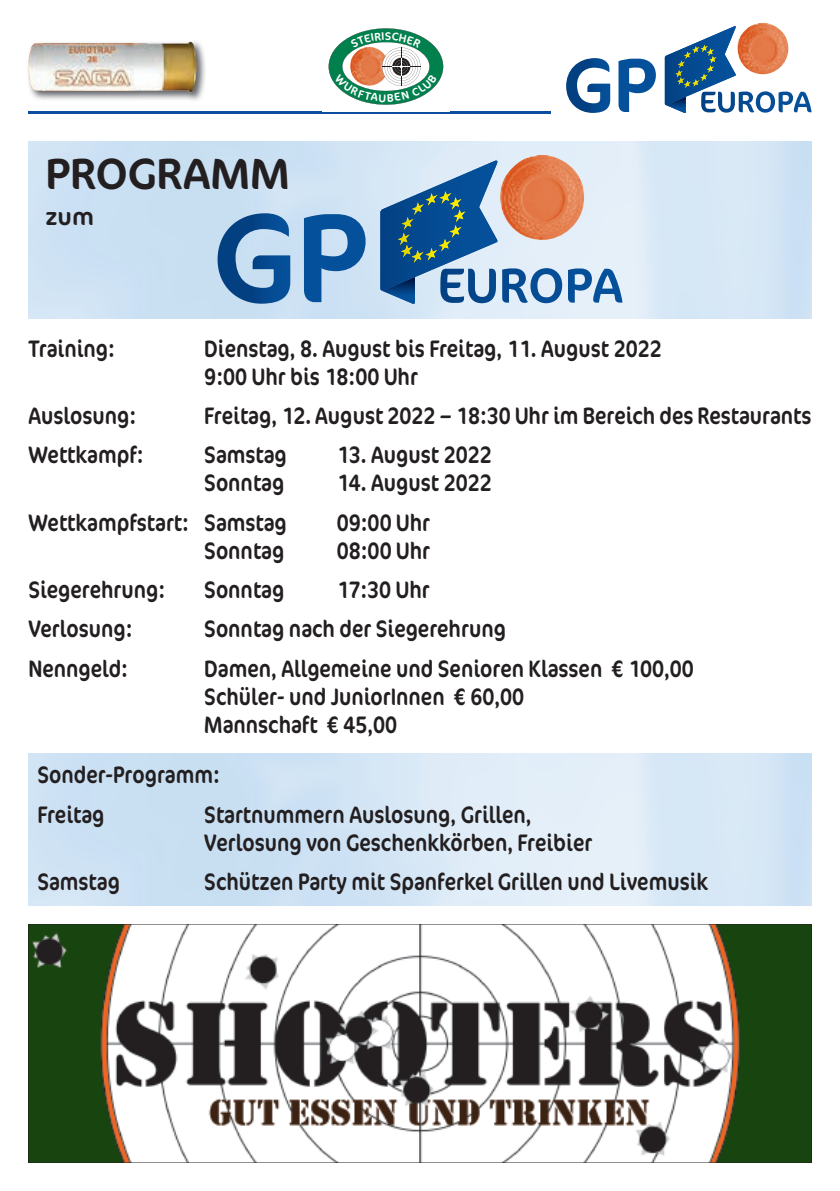
<style>
.page{position:relative;width:840px;height:1191px;background:#fff}
.page>*{position:absolute;margin:0;border:0;box-sizing:border-box;transform-origin:0 0}
.t1{font:44px "Cocon OT";color:#231f20}
.t2{font:24px/28px "Cocon OT";color:#231f20;scale:.85 1}
.t3{font:24px "Cocon OT";color:#231f20}
</style>
<div class="page">
<svg style="left:664px;top:26px;width:147px;height:87px"></svg>
<img style="left:737px;top:23px;width:51px;height:51px">
<svg style="left:566px;top:58px;width:89px;height:55px"></svg>
<hr style="left:28px;top:111px;width:522px;height:2px;background:#0d4da1">
<img style="left:31px;top:41px;width:174px;height:60px">
<img style="left:28px;top:42px;width:169px;height:50px">
<img style="left:43px;top:43px;width:90px;height:48px">
<svg style="left:28px;top:924px;width:783px;height:238px"></svg>
<img style="left:28px;top:142px;width:783px;height:177px">
<svg style="left:380px;top:160px;width:242px;height:144px;background:#84a8c7"></svg>
<img style="left:499px;top:155px;width:84px;height:85px">
<svg style="left:217px;top:213px;width:148px;height:91px;background:#6a97c3"></svg>
<svg style="left:328px;top:28px;width:115px;height:77px"></svg>
<h1 class="t1" style="left:45px;top:148px;width:246px">PROGRAMM</h1>
<p class="t3" style="left:45px;top:203px;width:50px">zum</p>
<p class="t2" style="left:28px;top:335px;width:103px">Training:</p>
<p class="t2" style="left:204px;top:335px;width:539px">Dienstag, 8. August bis Freitag, 11. August 2022<br>9:00 Uhr bis 18:00 Uhr</p>
<p class="t2" style="left:28px;top:402px;width:128px">Auslosung:</p>
<p class="t2" style="left:204px;top:402px;width:715px">Freitag, 12. August 2022 – 18:30 Uhr im Bereich des Restaurants</p>
<p class="t2" style="left:28px;top:441px;width:137px">Wettkampf:</p>
<p class="t2" style="left:204px;top:441px;width:99px">Samstag</p>
<p class="t2" style="left:336px;top:441px;width:184px">13. August 2022</p>
<p class="t2" style="left:204px;top:469px;width:96px">Sonntag</p>
<p class="t2" style="left:336px;top:469px;width:184px">14. August 2022</p>
<p class="t2" style="left:28px;top:509px;width:305px">Wettkampfstart: Samstag</p>
<p class="t2" style="left:336px;top:509px;width:111px">09:00 Uhr</p>
<p class="t2" style="left:204px;top:537px;width:96px">Sonntag</p>
<p class="t2" style="left:336px;top:537px;width:111px">08:00 Uhr</p>
<p class="t2" style="left:28px;top:576px;width:162px">Siegerehrung:</p>
<p class="t2" style="left:204px;top:576px;width:96px">Sonntag</p>
<p class="t2" style="left:336px;top:576px;width:111px">17:30 Uhr</p>
<p class="t2" style="left:28px;top:615px;width:124px">Verlosung:</p>
<p class="t2" style="left:204px;top:615px;width:356px">Sonntag nach der Siegerehrung</p>
<p class="t2" style="left:28px;top:655px;width:119px">Nenngeld:</p>
<p class="t2" style="left:204px;top:655px;width:577px">Damen, Allgemeine und Senioren Klassen € 100,00<br>Schüler- und JuniorInnen € 60,00<br>Mannschaft € 45,00</p>
<p class="t2" style="left:37px;top:756px;width:216px;line-height:39.4px">Sonder-Programm:<br>Freitag</p>
<p class="t2" style="left:204px;top:801px;width:457px">Startnummern Auslosung, Grillen,<br>Verlosung von Geschenkkörben, Freibier</p>
<p class="t2" style="left:37px;top:868px;width:99px">Samstag</p>
<p class="t2" style="left:204px;top:868px;width:594px">Schützen Party mit Spanferkel Grillen und Livemusik</p>
</div>
